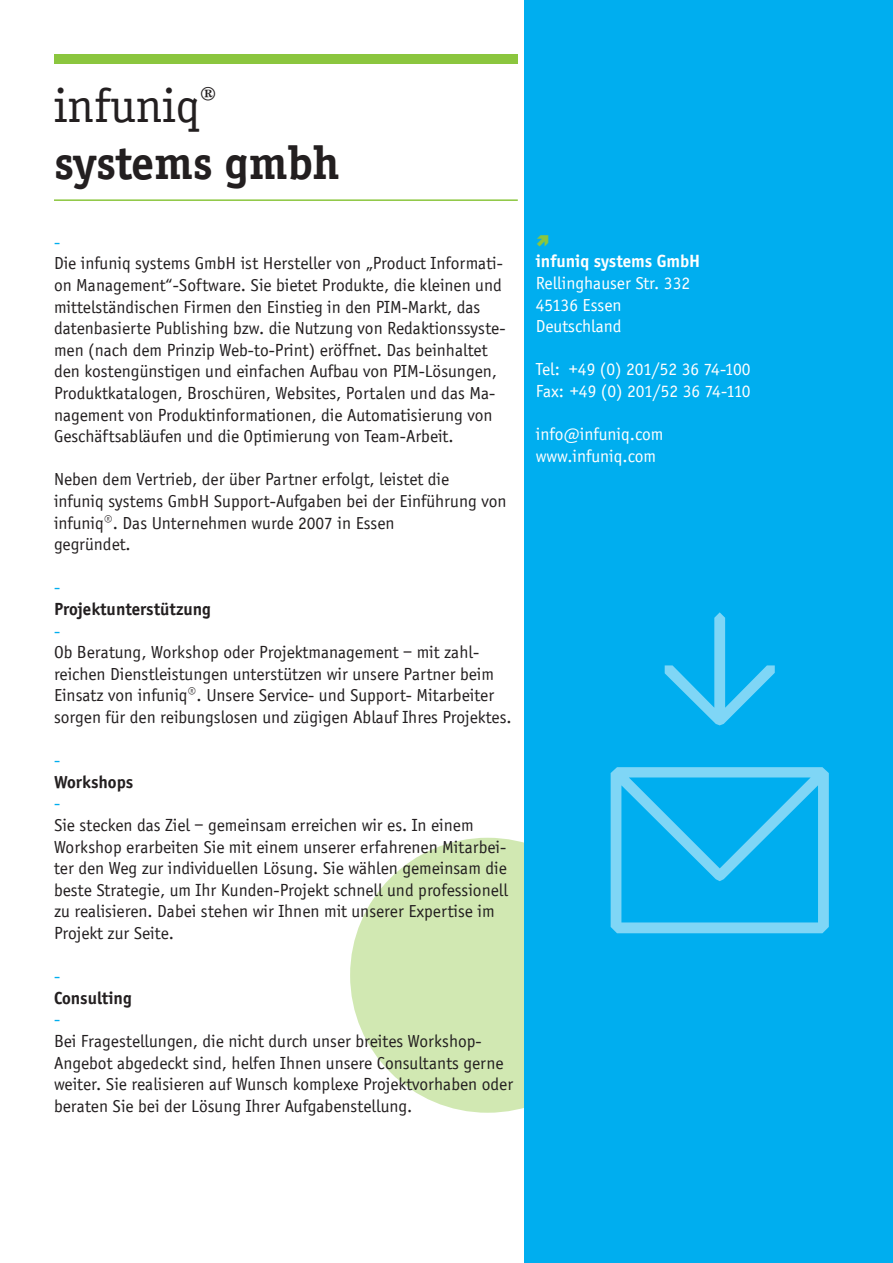
<style>
.page{position:relative;width:893px;height:1263px;background:#fff}
.page>*{position:absolute;margin:0;border:0;box-sizing:border-box;transform-origin:0 0}
.t1{font:700 48px "Officina Serif";color:#231f20}
.t2{font:48px "Officina Serif LT";color:#231f20}
.t3{font:18px/21.6px "Officina Sans";color:#231f20}
.t4{font:18px/21.6px "Officina Sans";color:#fff}
.t5{font:700 18px "Officina Sans";color:#231f20}
.t6{font:700 18px "Officina Sans";color:#fff}
.t7{font:18px "Officina Sans";color:#00aeef}
</style>
<div class="page">
<div style="left:54px;top:54px;width:464px;height:9px;background:#8bc63e"></div>
<hr style="left:54px;top:199px;width:464px;height:2px;background:#8bc63e">
<div style="left:350px;top:838px;width:275px;height:275px;background:#d1e8b2;border-radius:50%"></div>
<div style="left:524px;top:0;width:369px;height:1263px;background:#00aeef"></div>
<svg style="left:611px;top:612px;width:218px;height:321px"></svg>
<h1 class="t2" style="left:54px;top:77px;width:164px">infuniq<sup>®</sup></h1>
<h1 class="t1" style="left:54px;top:135px;width:287px">systems gmbh</h1>
<p class="t7" style="left:54px;top:232px;width:8px">-</p>
<p class="t3" style="left:54px;top:253px;width:453px">Die infuniq systems GmbH ist Hersteller von „Product Informati&shy;on Management“-Software. Sie bietet Produkte, die kleinen und mittelständischen Firmen den Einstieg in den PIM-Markt, das datenbasierte Publishing bzw. die Nutzung von Redaktionssyste&shy;men (nach dem Prinzip Web-to-Print) eröffnet. Das beinhaltet den kostengünstigen und einfachen Aufbau von PIM-Lösungen, Produktkatalogen, Broschüren, Websites, Portalen und das Ma&shy;nagement von Produktinformationen, die Automatisierung von Geschäftsabläufen und die Optimierung von Team-Arbeit.</p>
<p class="t3" style="left:54px;top:469px;width:454px">Neben dem Vertrieb, der über Partner erfolgt, leistet die<br>infuniq systems GmbH Support-Aufgaben bei der Einführung von infuniq®. Das Unternehmen wurde 2007 in Essen<br>gegründet.</p>
<p class="t7" style="left:54px;top:577px;width:8px">-</p>
<p class="t5" style="left:54px;top:598px;width:159px">Projektunterstützung</p>
<p class="t7" style="left:54px;top:620px;width:8px">-</p>
<p class="t3" style="left:54px;top:642px;width:459px">Ob Beratung, Workshop oder Projektmanagement – mit zahl&shy;reichen Dienstleistungen unterstützen wir unsere Partner beim Einsatz von infuniq®. Unsere Service- und Support- Mitarbeiter sorgen für den reibungslosen und zügigen Ablauf Ihres Projektes.</p>
<p class="t7" style="left:54px;top:750px;width:8px">-</p>
<p class="t5" style="left:54px;top:771px;width:81px">Workshops</p>
<p class="t7" style="left:54px;top:793px;width:8px">-</p>
<p class="t3" style="left:54px;top:814px;width:455px">Sie stecken das Ziel – gemeinsam erreichen wir es. In einem Workshop erarbeiten Sie mit einem unserer erfahrenen Mitarbei&shy;ter den Weg zur individuellen Lösung. Sie wählen gemeinsam die beste Strategie, um Ihr Kunden-Projekt schnell und professionell zu realisieren. Dabei stehen wir Ihnen mit unserer Expertise im Projekt zur Seite.</p>
<p class="t7" style="left:54px;top:966px;width:8px">-</p>
<p class="t5" style="left:54px;top:987px;width:79px">Consulting</p>
<p class="t7" style="left:54px;top:1009px;width:8px">-</p>
<p class="t3" style="left:54px;top:1030px;width:461px">Bei Fragestellungen, die nicht durch unser breites Workshop-Angebot abgedeckt sind, helfen Ihnen unsere Consultants gerne weiter. Sie realisieren auf Wunsch komplexe Projektvorhaben oder beraten Sie bei der Lösung Ihrer Aufgabenstellung.</p>
<p class="t6" style="left:536px;top:251px;width:166px">infuniq systems GmbH</p>
<p class="t4" style="left:536px;top:272px;width:156px">Rellinghauser Str. 332<br>45136 Essen<br>Deutschland</p>
<p class="t4" style="left:536px;top:359px;width:216px">Tel: +49 (0) 201/52 36 74-100<br>Fax: +49 (0) 201/52 36 74-110</p>
<p class="t4" style="left:536px;top:424px;width:129px">info@infuniq.com www.infuniq.com</p>
</div>
